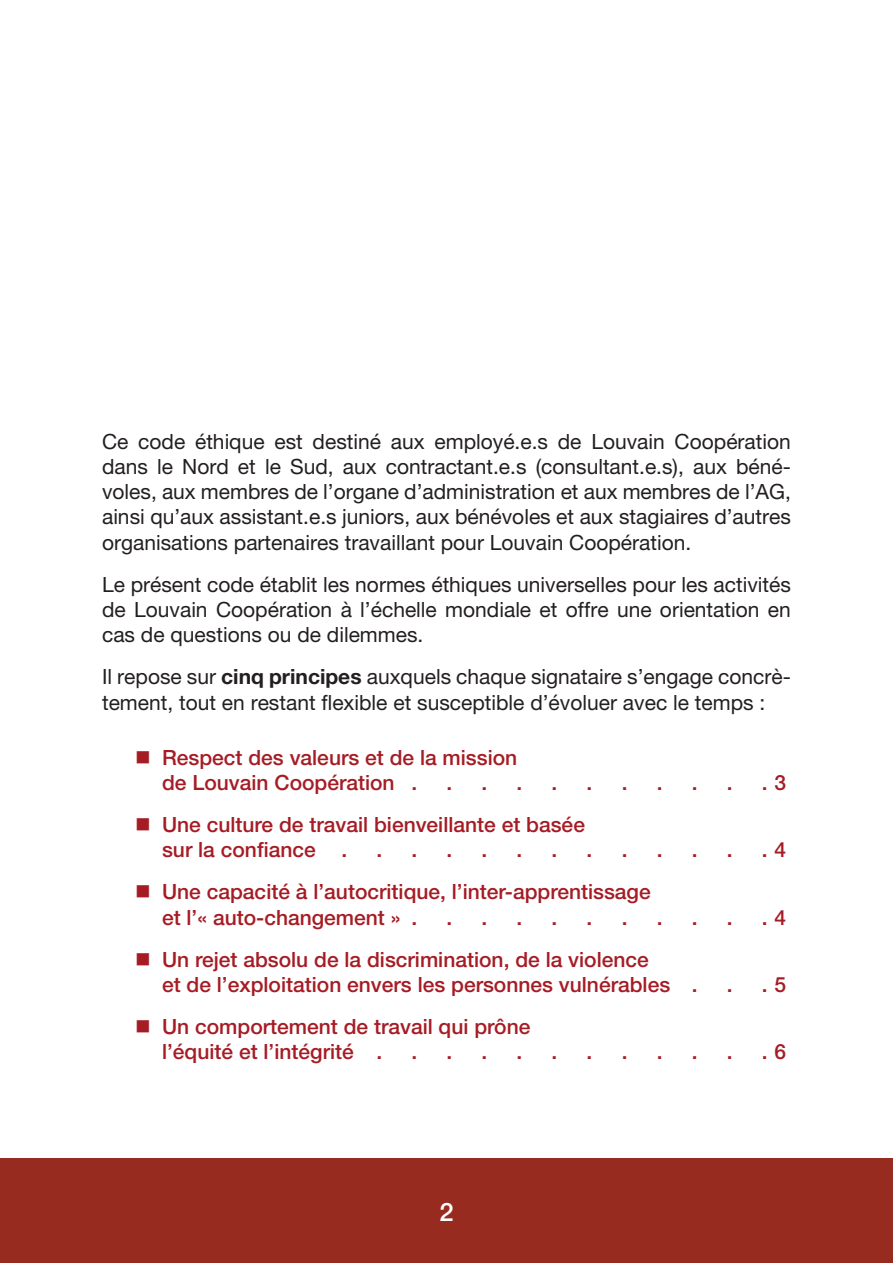
<style>
.page{position:relative;width:893px;height:1263px;background:#fff}
.page>*{position:absolute;margin:0;border:0;box-sizing:border-box;transform-origin:0 0}
.t1{font:500 25.5px "Helvetica Neue LT Pro";color:#fff}
.t2{font:21px/25.2px "Helvetica Neue LT Pro";color:#231f20;text-align:justify}
.t3{font:500 21px/25.2px "Helvetica Neue LT Pro";color:#a61c25}
.s1{font-weight:700}
</style>
<div class="page">
<div style="left:0;top:1159px;width:893px;height:104px;background:#982b20"></div>
<p class="t2" style="left:102px;top:428px;width:690px">Ce code éthique est destiné aux employé.e.s de Louvain Coopération dans le Nord et le Sud, aux contractant.e.s (consultant.e.s), aux béné&shy;voles, aux membres de l’organe d’administration et aux membres de l’AG, ainsi qu’aux assistant.e.s juniors, aux bénévoles et aux stagiaires d’autres organisations partenaires travaillant pour Louvain Coopération.</p>
<p class="t2" style="left:102px;top:571px;width:690px">Le présent code établit les normes éthiques universelles pour les activités de Louvain Coopération à l’échelle mondiale et offre une orientation en cas de questions ou de dilemmes.</p>
<p class="t2" style="left:102px;top:664px;width:690px">Il repose sur <span class="s1">cinq principes</span> auxquels chaque signataire s’engage concrè&shy;tement, tout en restant flexible et susceptible d’évoluer avec le temps :</p>
<p class="t3" style="left:162px;top:744px;width:357px">Respect des valeurs et de la mission de Louvain Coopération</p>
<p class="t3" style="left:774px;top:769px;width:13px">3</p>
<p class="t3" style="left:162px;top:812px;width:424px">Une culture de travail bienveillante et basée sur la confiance .</p>
<p class="t3" style="left:376px;top:837px;width:3px">.</p>
<p class="t3" style="left:411px;top:837px;width:3px">.</p>
<p class="t3" style="left:446px;top:837px;width:3px">.</p>
<p class="t3" style="left:482px;top:837px;width:3px">.</p>
<p class="t3" style="left:517px;top:837px;width:3px">.</p>
<p class="t3" style="left:552px;top:837px;width:3px">.</p>
<p class="t3" style="left:587px;top:837px;width:3px">.</p>
<p class="t3" style="left:622px;top:837px;width:3px">.</p>
<p class="t3" style="left:657px;top:837px;width:3px">.</p>
<p class="t3" style="left:692px;top:837px;width:3px">.</p>
<p class="t3" style="left:727px;top:837px;width:3px">.</p>
<p class="t3" style="left:762px;top:837px;width:26px">. 4</p>
<p class="t3" style="left:162px;top:879px;width:490px">Une capacité à l’autocritique, l’inter-apprentissage et l’« auto-changement »</p>
<p class="t3" style="left:774px;top:904px;width:13px">4</p>
<p class="t3" style="left:162px;top:946px;width:510px">Un rejet absolu de la discrimination, de la violence et de l’exploitation envers les personnes vulnérables</p>
<p class="t3" style="left:162px;top:1014px;width:370px">Un comportement de travail qui prône l’équité et l’intégrité</p>
<p class="t1" style="left:439px;top:1196px;width:16px">2</p>
<p class="t3" style="left:774px;top:972px;width:13px">5</p>
<p class="t3" style="left:774px;top:1039px;width:13px">6</p>
</div>
